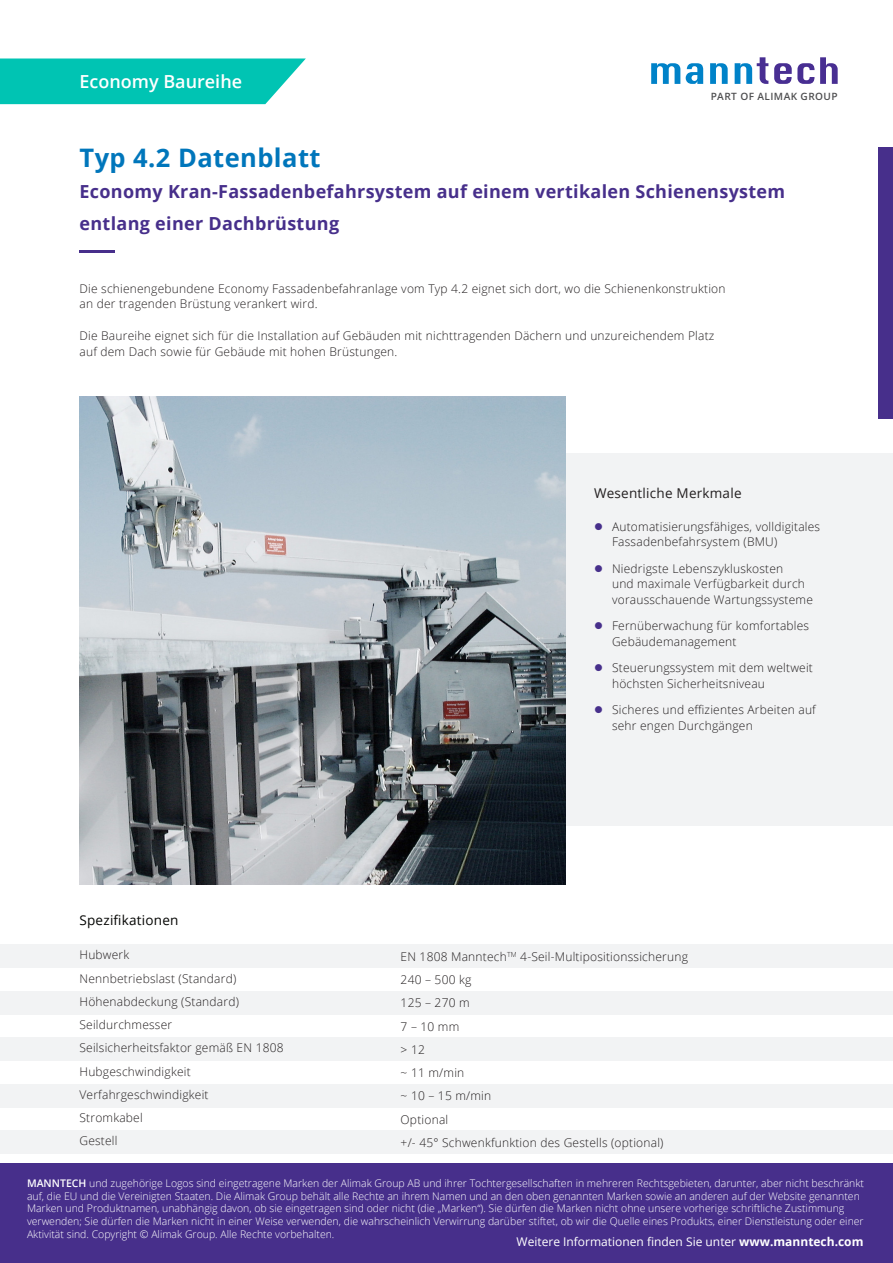
<style>
.page{position:relative;width:893px;height:1263px;background:#fff}
.page>*{position:absolute;margin:0;border:0;box-sizing:border-box;transform-origin:0 0}
.t1{font:700 25.5px "Open Sans";letter-spacing:.015em;color:#0076bb}
.t2{font:700 18px/31.5px "Open Sans";letter-spacing:.015em;color:#472f8b}
.t3{font:600 18px "Open Sans";color:#fff}
.Universal_para{font:13.5px "Open Sans";letter-spacing:.015em;color:#231f20}
.t4{font:13.5px "Open Sans";letter-spacing:.015em;color:#040503}
.Paragraph_Style_1{font:300 12px/15.8px "Open Sans";letter-spacing:.015em;color:#231f20}
.t5{font:12px "Open Sans";color:#fff}
.t6{font:300 10.5px/12.6px "Open Sans";color:#fff}
.t7{font:600 10.05px "Open Sans";letter-spacing:.04em;color:#4f4f51}
.s1{font-weight:600}
.s2{font-weight:700}
</style>
<div class="page">
<svg style="left:651px;top:63px;width:29px;height:21px"></svg>
<svg style="left:686px;top:63px;width:17px;height:21px"></svg>
<svg style="left:710px;top:63px;width:18px;height:21px"></svg>
<svg style="left:735px;top:57px;width:33px;height:27px"></svg>
<svg style="left:774px;top:63px;width:40px;height:21px"></svg>
<svg style="left:820px;top:57px;width:18px;height:27px"></svg>
<div style="left:879px;top:147px;width:14px;height:271px;background:#472f8b"></div>
<div style="left:404px;top:453px;width:489px;height:372px;background:#f2f3f4"></div>
<svg style="left:0;top:58px;width:306px;height:46px;background:#12c8b8"></svg>
<img style="left:80px;top:396px;width:486px;height:489px">
<hr style="left:80px;top:250px;width:35px;height:3px;background:#472f8b">
<div style="left:0;top:1037px;width:893px;height:24px;background:#f2f3f4"></div>
<div style="left:0;top:1084px;width:893px;height:23px;background:#f2f3f4"></div>
<div style="left:0;top:1130px;width:893px;height:24px;background:#f2f3f4"></div>
<div style="left:0;top:991px;width:893px;height:24px;background:#f2f3f4"></div>
<div style="left:0;top:944px;width:893px;height:24px;background:#f2f3f4"></div>
<div style="left:0;top:1163px;width:893px;height:100px;background:#472f8b"></div>
<p class="t3" style="left:80px;top:69px;width:164px">Economy Baureihe</p>
<p class="t7" style="left:711px;top:89px;width:128px">PART OF ALIMAK GROUP</p>
<p class="t1" style="left:80px;top:139px;width:243px">Typ 4.2 Datenblatt</p>
<p class="t2" style="left:80px;top:175px;width:707px">Economy Kran-Fassadenbefahrsystem auf einem vertikalen Schienensystem entlang einer Dachbrüstung</p>
<p class="Paragraph_Style_1" style="left:80px;top:280px;width:648px">Die schienengebundene Economy Fassadenbefahranlage vom Typ 4.2 eignet sich dort, wo die Schienenkonstruktion an der tragenden Brüstung verankert wird.</p>
<p class="Paragraph_Style_1" style="left:80px;top:327px;width:636px">Die Baureihe eignet sich für die Installation auf Gebäuden mit nichttragenden Dächern und unzureichendem Platz auf dem Dach sowie für Gebäude mit hohen Brüstungen.</p>
<p class="Universal_para" style="left:594px;top:484px;width:149px">Wesentliche Merkmale</p>
<p class="Paragraph_Style_1" style="left:612px;top:518px;width:210px">Automatisierungsfähiges, volldigitales<br>Fassadenbefahrsystem (BMU)</p>
<p class="Paragraph_Style_1" style="left:612px;top:560px;width:202px">Niedrigste Lebenszykluskosten<br>und maximale Verfügbarkeit durch vorausschauende Wartungssysteme</p>
<p class="Paragraph_Style_1" style="left:612px;top:618px;width:199px">Fernüberwachung für komfortables<br>Gebäudemanagement</p>
<p class="Paragraph_Style_1" style="left:612px;top:660px;width:202px">Steuerungssystem mit dem weltweit höchsten Sicherheitsniveau</p>
<p class="Paragraph_Style_1" style="left:612px;top:702px;width:205px">Sicheres und effizientes Arbeiten auf sehr engen Durchgängen</p>
<p class="t4" style="left:80px;top:911px;width:101px">Spezifikationen</p>
<p class="Paragraph_Style_1" style="left:80px;top:947px;width:51px">Hubwerk</p>
<p class="Paragraph_Style_1" style="left:80px;top:970px;width:158px">Nennbetriebslast (Standard)</p>
<p class="Paragraph_Style_1" style="left:80px;top:993px;width:161px">Höhenabdeckung (Standard)</p>
<p class="Paragraph_Style_1" style="left:80px;top:1016px;width:94px">Seildurchmesser</p>
<p class="Paragraph_Style_1" style="left:80px;top:1040px;width:206px">Seilsicherheitsfaktor gemäß EN 1808</p>
<p class="Paragraph_Style_1" style="left:80px;top:1063px;width:113px">Hubgeschwindigkeit</p>
<p class="Paragraph_Style_1" style="left:80px;top:1086px;width:131px">Verfahrgeschwindigkeit</p>
<p class="Paragraph_Style_1" style="left:80px;top:1109px;width:65px">Stromkabel</p>
<p class="Paragraph_Style_1" style="left:80px;top:1133px;width:40px">Gestell</p>
<p class="Paragraph_Style_1" style="left:401px;top:948px;width:289px">EN 1808 Manntech<sup>TM</sup> 4-Seil-Multipositionssicherung</p>
<p class="Paragraph_Style_1" style="left:401px;top:971px;width:72px">240 – 500 kg</p>
<p class="Paragraph_Style_1" style="left:401px;top:995px;width:71px">125 – 270 m</p>
<p class="Paragraph_Style_1" style="left:401px;top:1018px;width:60px">7 – 10 mm</p>
<p class="Paragraph_Style_1" style="left:401px;top:1041px;width:26px">&gt; 12</p>
<p class="Paragraph_Style_1" style="left:401px;top:1064px;width:65px">~ 11 m/min</p>
<p class="Paragraph_Style_1" style="left:401px;top:1088px;width:92px">~ 10 – 15 m/min</p>
<p class="Paragraph_Style_1" style="left:401px;top:1111px;width:49px">Optional</p>
<p class="Paragraph_Style_1" style="left:401px;top:1134px;width:264px">+/- 45° Schwenkfunktion des Gestells (optional)</p>
<p class="t6" style="left:27px;top:1177px;width:839px"><span class="s1">MANNTECH</span> und zugehörige Logos sind eingetragene Marken der Alimak Group AB und ihrer Tochtergesellschaften in mehreren Rechtsgebieten, darunter, aber nicht beschränkt auf, die EU und die Vereinigten Staaten. Die Alimak Group behält alle Rechte an ihrem Namen und an den oben genannten Marken sowie an anderen auf der Website genannten Marken und Produktnamen, unabhängig davon, ob sie eingetragen sind oder nicht (die „Marken“). Sie dürfen die Marken nicht ohne unsere vorherige schriftliche Zustimmung verwenden; Sie dürfen die Marken nicht in einer Weise verwenden, die wahrscheinlich Verwirrung darüber stiftet, ob wir die Quelle eines Produkts, einer Dienstleistung oder einer Aktivität sind. Copyright © Alimak Group. Alle Rechte vorbehalten.</p>
<p class="t5" style="left:517px;top:1234px;width:348px">Weitere Informationen finden Sie unter <span class="s2">www.manntech.com</span></p>
</div>
